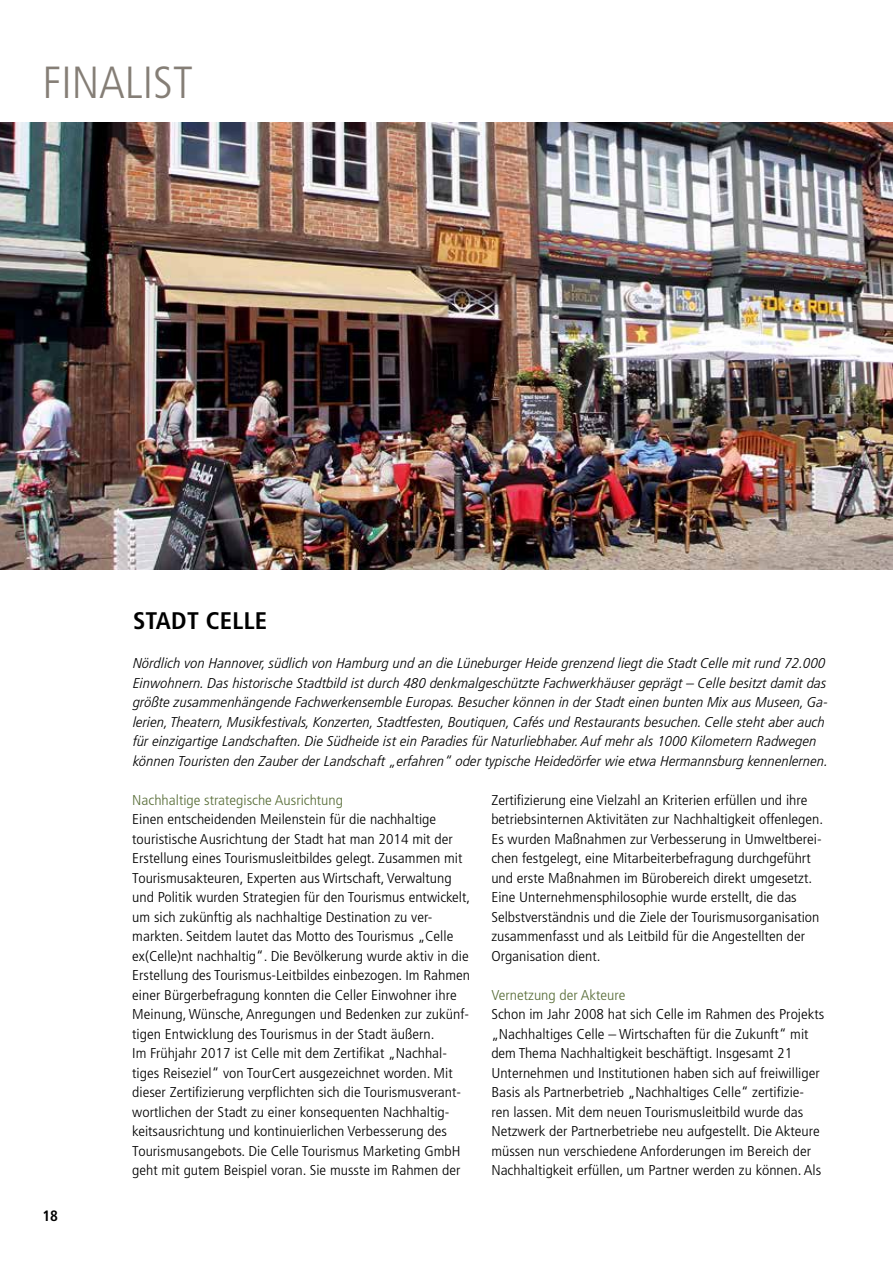
<style>
.page{position:relative;width:893px;height:1263px;background:#fff}
.page>*{position:absolute;margin:0;border:0;box-sizing:border-box;transform-origin:0 0}
.t1{font:300 condensed 45px "Frutiger LT Pro";color:#857e76}
.t2{font:700 condensed 24px "Frutiger LT Pro";letter-spacing:.01em;color:#000}
.t3{font:700 condensed 15px "Frutiger LT Pro";color:#000}
.t4{font:300 condensed 14.25px/19.5px "Frutiger LT Pro";color:#000;scale:1.1 1}
.t5{font:italic 300 condensed 14.25px/19.5px "Frutiger LT Pro";color:#000;scale:1.1 1}
.t6{font:300 condensed 14.25px "Frutiger LT Pro";color:#596e39;scale:1.1 1}
</style>
<div class="page">
<img style="left:0;top:122px;width:893px;height:448px">
<h1 class="t1" style="left:43px;top:56px;width:152px">FINALIST</h1>
<h2 class="t2" style="left:133px;top:607px;width:136px">STADT CELLE</h2>
<p class="t5" style="left:133px;top:654px;width:634px">Nördlich von Hannover, südlich von Hamburg und an die Lüneburger Heide grenzend liegt die Stadt Celle mit rund 72.000<br>Einwohnern. Das historische Stadtbild ist durch 480 denkmalgeschützte Fachwerkhäuser geprägt – Celle besitzt damit das größte zusammenhängende Fachwerkensemble Europas. Besucher können in der Stadt einen bunten Mix aus Museen, Ga&shy;lerien, Theatern, Musikfestivals, Konzerten, Stadtfesten, Boutiquen, Cafés und Restaurants besuchen. Celle steht aber auch für einzigartige Landschaften. Die Südheide ist ein Paradies für Naturliebhaber. Auf mehr als 1000 Kilometern Radwegen können Touristen den Zauber der Landschaft „erfahren“ oder typische Heidedörfer wie etwa Hermannsburg kennenlernen.</p>
<p class="t6" style="left:132px;top:792px;width:193px">Nachhaltige strategische Ausrichtung</p>
<p class="t4" style="left:491px;top:790px;width:289px">Zertifzierung eine Vielzahl an Kriterien erfüllen und ihre</p>
<p class="t4" style="left:132px;top:810px;width:278px">Einen entscheidenden Meilenstein für die nachhaltige</p>
<p class="t4" style="left:491px;top:810px;width:303px">betriebsinternen Aktivitäten zur Nachhaltigkeit offenlegen.</p>
<p class="t4" style="left:132px;top:829px;width:293px">touristische Ausrichtung der Stadt hat man 2014 mit der</p>
<p class="t4" style="left:491px;top:829px;width:302px">Es wurden Maßnahmen zur Verbesserung in Umweltberei-</p>
<p class="t4" style="left:132px;top:849px;width:302px">Erstellung eines Tourismusleitbildes gelegt. Zusammen mit</p>
<p class="t4" style="left:491px;top:849px;width:292px">chen festgelegt, eine Mitarbeiterbefragung durchgeführt</p>
<p class="t4" style="left:132px;top:868px;width:292px">Tourismusakteuren, Experten aus Wirtschaft, Verwaltung</p>
<p class="t4" style="left:491px;top:868px;width:293px">und erste Maßnahmen im Bürobereich direkt umgesetzt.</p>
<p class="t4" style="left:132px;top:888px;width:309px">und Politik wurden Strategien für den Tourismus entwickelt,</p>
<p class="t4" style="left:491px;top:888px;width:279px">Eine Unternehmensphilosophie wurde erstellt, die das</p>
<p class="t4" style="left:132px;top:907px;width:274px">um sich zukünftig als nachhaltige Destination zu ver-</p>
<p class="t4" style="left:491px;top:907px;width:300px">Selbstverständnis und die Ziele der Tourismusorganisation</p>
<p class="t4" style="left:132px;top:927px;width:293px">markten. Seitdem lautet das Motto des Tourismus „Celle</p>
<p class="t4" style="left:491px;top:927px;width:287px">zusammenfasst und als Leitbild für die Angestellten der</p>
<p class="t4" style="left:132px;top:946px;width:307px">ex(Celle)nt nachhaltig“. Die Bevölkerung wurde aktiv in die</p>
<p class="t4" style="left:491px;top:946px;width:101px">Organisation dient.</p>
<p class="t4" style="left:132px;top:966px;width:309px">Erstellung des Tourismus-Leitbildes einbezogen. Im Rahmen einer Bürgerbefragung konnten die Celler Einwohner ihre</p>
<p class="t6" style="left:491px;top:987px;width:123px">Vernetzung der Akteure</p>
<p class="t3" style="left:43px;top:1207px;width:17px">18</p>
<p class="t4" style="left:132px;top:1005px;width:308px">Meinung,Wünsche, Anregungen und Bedenken zur zukünf-</p>
<p class="t4" style="left:491px;top:1005px;width:304px">Schon im Jahr 2008 hat sich Celle im Rahmen des Projekts</p>
<p class="t4" style="left:132px;top:1024px;width:276px">tigen Entwicklung des Tourismus in der Stadt äußern.</p>
<p class="t4" style="left:491px;top:1024px;width:290px">„Nachhaltiges Celle – Wirtschaften für die Zukunft“ mit</p>
<p class="t4" style="left:132px;top:1044px;width:288px">Im Frühjahr 2017 ist Celle mit dem Zertifkat „Nachhal-</p>
<p class="t4" style="left:491px;top:1044px;width:275px">dem Thema Nachhaltigkeit beschäftigt. Insgesamt 21</p>
<p class="t4" style="left:132px;top:1063px;width:293px">tiges Reiseziel“ von TourCert ausgezeichnet worden. Mit</p>
<p class="t4" style="left:491px;top:1063px;width:300px">Unternehmen und Institutionen haben sich auf freiwilliger</p>
<p class="t4" style="left:132px;top:1083px;width:300px">dieser Zertifzierung verpfichten sich die Tourismusverant-</p>
<p class="t4" style="left:491px;top:1083px;width:286px">Basis als Partnerbetrieb „Nachhaltiges Celle“ zertifzie-</p>
<p class="t4" style="left:132px;top:1102px;width:290px">wortlichen der Stadt zu einer konsequenten Nachhaltig-</p>
<p class="t4" style="left:491px;top:1102px;width:285px">ren lassen. Mit dem neuen Tourismusleitbild wurde das</p>
<p class="t4" style="left:132px;top:1122px;width:288px">keitsausrichtung und kontinuierlichen Verbesserung des</p>
<p class="t4" style="left:491px;top:1122px;width:300px">Netzwerk der Partnerbetriebe neu aufgestellt. Die Akteure</p>
<p class="t4" style="left:132px;top:1141px;width:300px">Tourismusangebots. Die Celle Tourismus Marketing GmbH</p>
<p class="t4" style="left:491px;top:1141px;width:292px">müssen nun verschiedene Anforderungen im Bereich der</p>
<p class="t4" style="left:132px;top:1161px;width:300px">geht mit gutem Beispiel voran. Sie musste im Rahmen der</p>
<p class="t4" style="left:491px;top:1161px;width:301px">Nachhaltigkeit erfüllen, um Partner werden zu können. Als</p>
</div>
